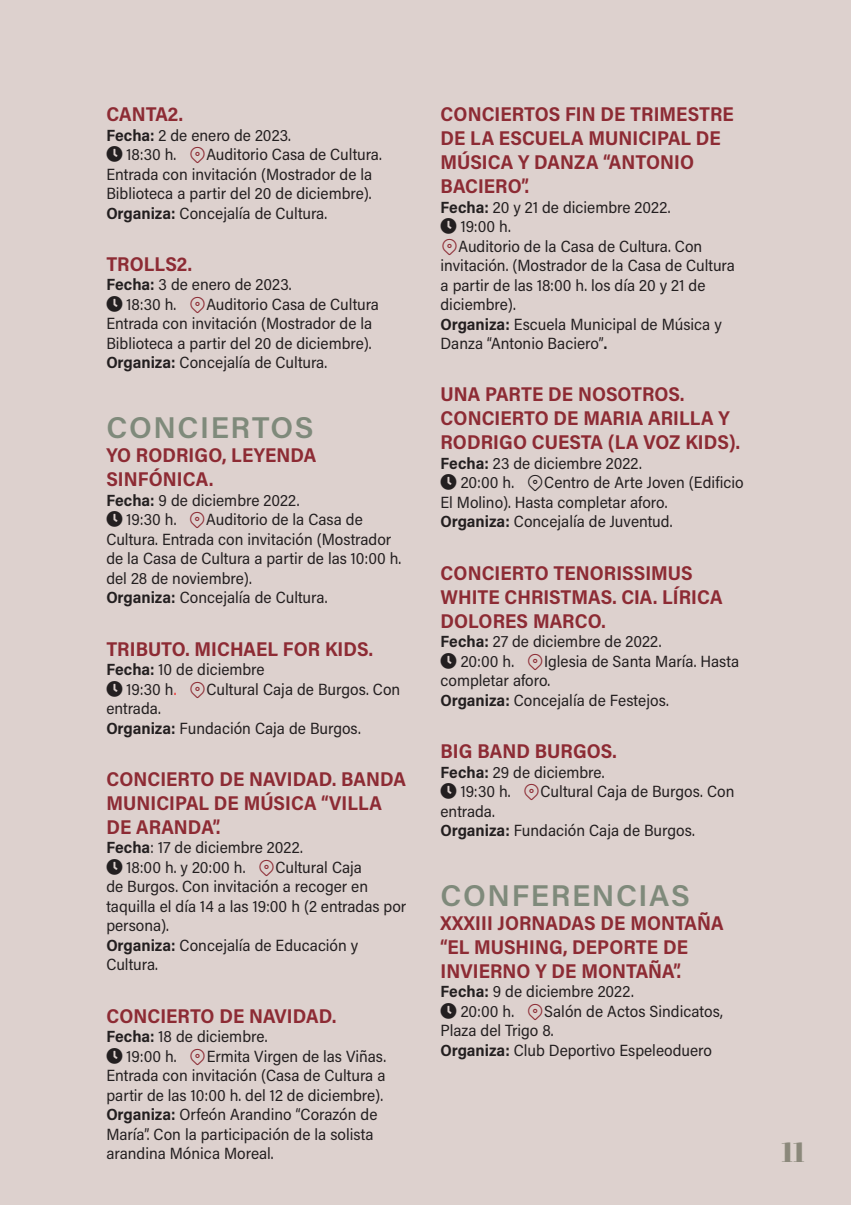
<style>
.page{position:relative;width:851px;height:1205px;background:#fff}
.page>*{position:absolute;margin:0;border:0;box-sizing:border-box;transform-origin:0 0}
.t1{font:30px "Acumin Variable Concept";letter-spacing:.05em;color:#7f8a7b}
.t2{font:27.5px "Abril Fatface";color:#7f8a7b}
.t3{font:700 20px/24px "Acumin Pro Semi Cond";letter-spacing:.005em;color:#8d2b34}
.t4{font:16.25px/19.5px "Acumin Pro Semi Cond";color:#231f20}
.s1{font-weight:700}
.s2{color:#ee2d2d}
</style>
<div class="page">
<div style="left:0;top:0;width:850px;height:1205px;background:#ddd1ce"></div>
<p class="t3" style="left:106px;top:101px;width:78px">CANTA2.</p>
<p class="t4" style="left:106px;top:124px;width:186px"><span class="s1">Fecha:</span> 2 de enero de 2023.</p>
<p class="t4" style="left:106px;top:144px;width:71px">●□ 18:30 h.</p>
<p class="t4" style="left:106px;top:144px;width:277px;text-indent:100px">Auditorio Casa de Cultura.<br>Entrada con invitación (Mostrador de la Biblioteca a partir del 20 de diciembre).<br><span class="s1">Organiza:</span> Concejalía de Cultura.</p>
<p class="t3" style="left:106px;top:251px;width:87px">TROLLS2.</p>
<p class="t4" style="left:106px;top:274px;width:187px"><span class="s1">Fecha:</span> 3 de enero de 2023.</p>
<p class="t4" style="left:106px;top:294px;width:71px">●□ 18:30 h.</p>
<p class="t4" style="left:106px;top:294px;width:274px;text-indent:100px">Auditorio Casa de Cultura Entrada con invitación (Mostrador de la Biblioteca a partir del 20 de diciembre).<br><span class="s1">Organiza:</span> Concejalía de Cultura.</p>
<h1 class="t1" style="left:106px;top:407px;width:209px">CONCIERTOS</h1>
<p class="t3" style="left:106px;top:442px;width:211px">YO RODRIGO, LEYENDA<br>SINFÓNICA.</p>
<p class="t4" style="left:106px;top:489px;width:195px"><span class="s1">Fecha:</span> 9 de diciembre 2022.</p>
<p class="t4" style="left:106px;top:509px;width:72px">●□ 19:30 h.</p>
<p class="t4" style="left:106px;top:509px;width:296px;text-indent:100px">Auditorio de la Casa de Cultura. Entrada con invitación (Mostrador de la Casa de Cultura a partir de las 10:00 h. del 28 de noviembre).<br><span class="s1">Organiza:</span> Concejalía de Cultura.</p>
<p class="t3" style="left:106px;top:635px;width:268px">TRIBUTO. MICHAEL FOR KIDS.</p>
<p class="t4" style="left:106px;top:659px;width:160px"><span class="s1">Fecha:</span> 10 de diciembre</p>
<p class="t4" style="left:106px;top:678px;width:72px">●□ 19:30 h<span class="s2">.</span></p>
<p class="t4" style="left:206px;top:678px;width:195px">Cultural Caja de Burgos. Con</p>
<p class="t4" style="left:106px;top:698px;width:256px">entrada.<br><span class="s1">Organiza:</span> Fundación Caja de Burgos.</p>
<p class="t3" style="left:106px;top:766px;width:301px">CONCIERTO DE NAVIDAD. BANDA<br>MUNICIPAL DE MÚSICA “VILLA<br>DE ARANDA”.</p>
<p class="t4" style="left:106px;top:837px;width:198px"><span class="s1">Fecha</span>: 17 de diciembre 2022.</p>
<p class="t4" style="left:106px;top:857px;width:140px">●□ 18:00 h. y 20:00 h.</p>
<p class="t4" style="left:106px;top:857px;width:301px;text-indent:169px">Cultural Caja<br>de Burgos. Con invitación a recoger en taquilla el día 14 a las 19:00 h (2 entradas por persona).<br><span class="s1">Organiza:</span> Concejalía de Educación y<br>Cultura.</p>
<p class="t3" style="left:106px;top:1003px;width:231px">CONCIERTO DE NAVIDAD.</p>
<p class="t4" style="left:106px;top:1026px;width:162px"><span class="s1">Fecha:</span> 18 de diciembre.</p>
<p class="t4" style="left:106px;top:1045px;width:72px">●□ 19:00 h.</p>
<p class="t4" style="left:106px;top:1045px;width:281px;text-indent:100px">Ermita Virgen de las Viñas.<br>Entrada con invitación (Casa de Cultura a partir de las 10:00 h. del 12 de diciembre).<br><span class="s1">Organiza:</span> Orfeón Arandino “Corazón de María”. Con la participación de la solista arandina Mónica Moreal.</p>
<p class="t3" style="left:440px;top:101px;width:295px">CONCIERTOS FIN DE TRIMESTRE<br>DE LA ESCUELA MUNICIPAL DE<br>MÚSICA Y DANZA “ANTONIO<br>BACIERO”.</p>
<p class="t4" style="left:440px;top:196px;width:231px"><span class="s1">Fecha:</span> 20 y 21 de diciembre 2022.</p>
<p class="t4" style="left:440px;top:216px;width:72px">●□ 19:00 h.</p>
<p class="t4" style="left:458px;top:235px;width:245px">Auditorio de la Casa de Cultura. Con</p>
<p class="t4" style="left:440px;top:255px;width:296px">invitación. (Mostrador de la Casa de Cultura</p>
<p class="t4" style="left:440px;top:274px;width:266px">a partir de las 18:00 h. los día 20 y 21 de</p>
<p class="t4" style="left:440px;top:294px;width:77px">diciembre).</p>
<p class="t4" style="left:440px;top:313px;width:283px"><span class="s1">Organiza:</span> Escuela Municipal de Música y</p>
<p class="t4" style="left:440px;top:333px;width:168px">Danza “Antonio Baciero”<span class="s1">.</span></p>
<p class="t3" style="left:440px;top:381px;width:301px">UNA PARTE DE NOSOTROS.<br>CONCIERTO DE MARIA ARILLA Y<br>RODRIGO CUESTA (LA VOZ KIDS).</p>
<p class="t4" style="left:440px;top:453px;width:203px"><span class="s1">Fecha:</span> 23 de diciembre 2022.</p>
<p class="t4" style="left:440px;top:472px;width:75px">●□ 20:00 h.</p>
<p class="t4" style="left:440px;top:472px;width:304px;text-indent:104px">Centro de Arte Joven (Edificio<br>El Molino). Hasta completar aforo.<br><span class="s1">Organiza:</span> Concejalía de Juventud.</p>
<p class="t3" style="left:440px;top:560px;width:283px">CONCIERTO TENORISSIMUS<br>WHITE CHRISTMAS. CIA. LÍRICA<br>DOLORES MARCO.</p>
<p class="t4" style="left:440px;top:631px;width:222px"><span class="s1">Fecha:</span> 27 de diciembre de 2022.</p>
<p class="t4" style="left:440px;top:651px;width:75px">●□ 20:00 h.</p>
<p class="t4" style="left:440px;top:651px;width:300px;text-indent:104px">Iglesia de Santa María. Hasta completar aforo.<br><span class="s1">Organiza:</span> Concejalía de Festejos.</p>
<p class="t3" style="left:440px;top:738px;width:178px">BIG BAND BURGOS.</p>
<p class="t4" style="left:440px;top:761px;width:165px"><span class="s1">Fecha:</span> 29 de diciembre.</p>
<p class="t4" style="left:440px;top:781px;width:72px">●□ 19:30 h.</p>
<p class="t4" style="left:540px;top:781px;width:195px">Cultural Caja de Burgos. Con</p>
<p class="t4" style="left:440px;top:800px;width:256px">entrada.<br><span class="s1">Organiza:</span> Fundación Caja de Burgos.</p>
<h1 class="t1" style="left:440px;top:875px;width:251px">CONFERENCIAS</h1>
<p class="t3" style="left:440px;top:910px;width:284px">XXXIII JORNADAS DE MONTAÑA “EL MUSHING, DEPORTE DE<br>INVIERNO Y DE MONTAÑA”.</p>
<p class="t4" style="left:440px;top:981px;width:195px"><span class="s1">Fecha:</span> 9 de diciembre 2022.</p>
<p class="t4" style="left:440px;top:1001px;width:75px">●□ 20:00 h.</p>
<p class="t4" style="left:440px;top:1001px;width:284px;text-indent:104px">Salón de Actos Sindicatos,<br>Plaza del Trigo 8.<br><span class="s1">Organiza:</span> Club Deportivo Espeleoduero</p>
<h2 class="t2" style="left:781px;top:1132px;width:25px">11</h2>
</div>
